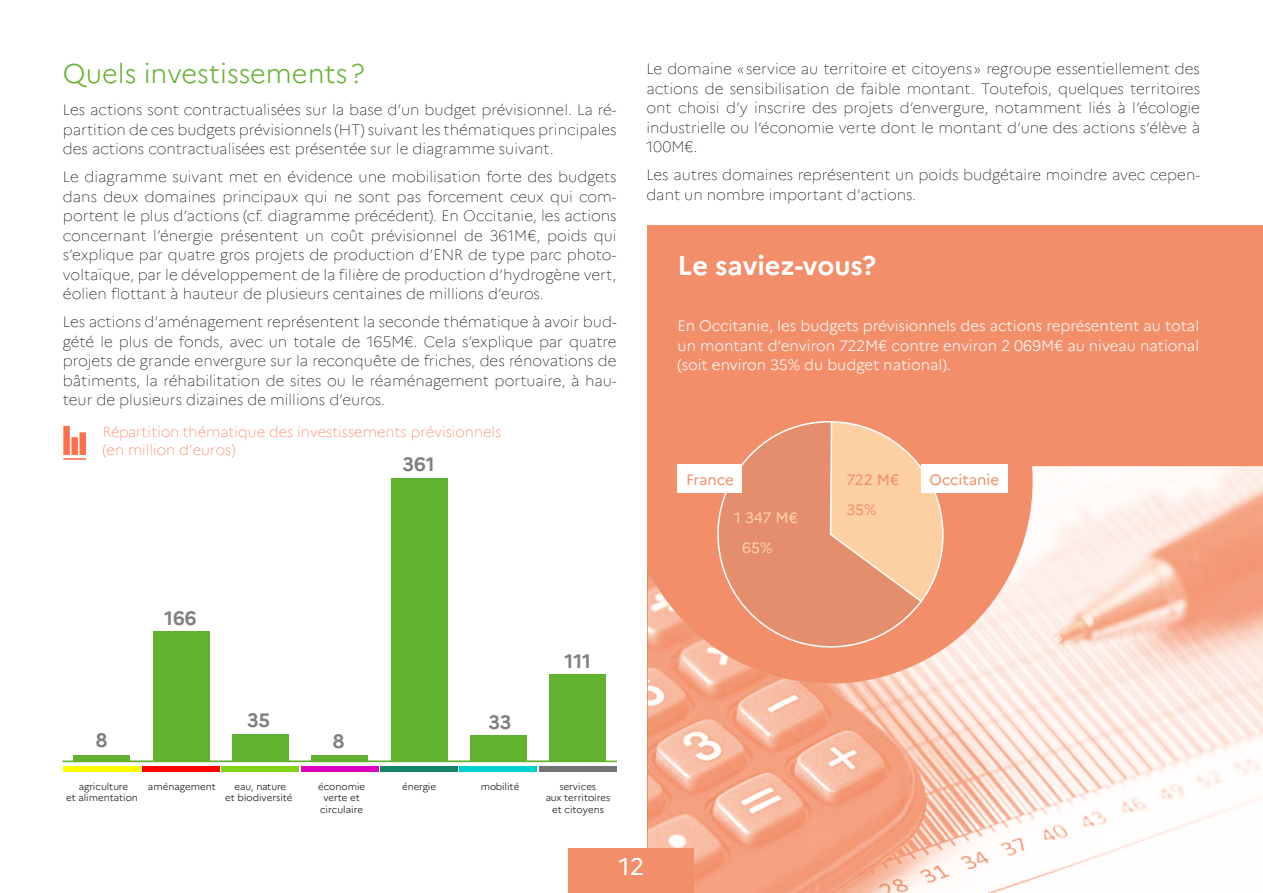
<style>
.page{position:relative;width:1263px;height:893px;background:#fff}
.page>*{position:absolute;margin:0;border:0;box-sizing:border-box;transform-origin:0 0}
.t1{font:300 27px "Marianne";color:#63b22f}
.t2{font:700 27px "Marianne";letter-spacing:-.005em;color:#fff}
.t3{font:24px "Marianne";color:#fff}
.t4{font:700 19.35px "Marianne";color:#808080}
.t5{font:100 15px/19.5px "Marianne";color:#000;text-align:justify}
.t6{font:300 15px/19.5px "Marianne";color:#fff;text-align:justify}
.t7{font:15px/30px "Marianne";color:#f28f6a}
.t8{font:15px/30px "Marianne";color:#fcd0a3}
.t9{font:100 14.55px/17.4px "Marianne";color:#ff6f4c}
.t10{font:300 9.75px/11.7px "Marianne";color:#000;text-align:center}
</style>
<div class="page">
<div style="left:648px;top:225px;width:615px;height:668px;background:#f28f6a"></div>
<svg style="left:648px;top:466px;width:615px;height:427px"></svg>
<div style="left:569px;top:848px;width:125px;height:45px;background:#f28f6a"></div>
<div style="left:549px;top:674px;width:57px;height:87px;background:#62b22f"></div>
<div style="left:470px;top:735px;width:57px;height:26px;background:#62b22f"></div>
<div style="left:391px;top:478px;width:56px;height:283px;background:#62b22f"></div>
<div style="left:311px;top:755px;width:57px;height:6px;background:#62b22f"></div>
<div style="left:232px;top:734px;width:57px;height:27px;background:#62b22f"></div>
<div style="left:153px;top:631px;width:56px;height:130px;background:#62b22f"></div>
<div style="left:73px;top:755px;width:57px;height:6px;background:#62b22f"></div>
<hr style="left:63px;top:761px;width:554px;height:1px;background:#62b22f">
<svg style="left:63px;top:426px;width:23px;height:34px"></svg>
<div style="left:539px;top:765px;width:78px;height:6px;background:#737373"></div>
<div style="left:460px;top:765px;width:77px;height:6px;background:#00d3cd"></div>
<div style="left:380px;top:765px;width:78px;height:6px;background:#158466"></div>
<div style="left:301px;top:765px;width:78px;height:6px;background:#dc00c3"></div>
<div style="left:222px;top:765px;width:77px;height:6px;background:#81d41a"></div>
<div style="left:142px;top:765px;width:78px;height:6px;background:#f00"></div>
<div style="left:63px;top:765px;width:77px;height:6px;background:#ff0"></div>
<svg style="left:923px;top:464px;width:20px;height:140px"></svg>
<svg style="left:703px;top:421px;width:220px;height:241px"></svg>
<div style="left:678px;top:465px;width:64px;height:28px;background:#fff"></div>
<div style="left:921px;top:465px;width:87px;height:28px;background:#fff"></div>
<h1 class="t1" style="left:63px;top:57px;width:303px">Quels investissements?</h1>
<p class="t5" style="left:63px;top:100px;width:555px">Les actions sont contractualisées sur la base d’un budget prévisionnel. La ré&shy;partition de ces budgets prévisionnels (HT) suivant les thématiques principales des actions contractualisées est présentée sur le diagramme suivant.</p>
<p class="t5" style="left:63px;top:167px;width:555px">Le diagramme suivant met en évidence une mobilisation forte des budgets dans deux domaines principaux qui ne sont pas forcement ceux qui com&shy;portent le plus d’actions (cf. diagramme précédent). En Occitanie, les actions concernant l’énergie présentent un coût prévisionnel de 361M€, poids qui s’explique par quatre gros projets de production d’ENR de type parc photo&shy;voltaïque, par le développement de la filière de production d’hydrogène vert, éolien flottant à hauteur de plusieurs centaines de millions d’euros.</p>
<p class="t5" style="left:63px;top:312px;width:555px">Les actions d’aménagement représentent la seconde thématique à avoir bud&shy;gété le plus de fonds, avec un totale de 165M€. Cela s’explique par quatre projets de grande envergure sur la reconquête de friches, des rénovations de bâtiments, la réhabilitation de sites ou le réaménagement portuaire, à hau&shy;teur de plusieurs dizaines de millions d’euros.</p>
<p class="t9" style="left:103px;top:423px;width:400px">Répartition thématique des investissements prévisionnels (en million d’euros)</p>
<p class="t4" style="left:402px;top:453px;width:34px">361</p>
<p class="t4" style="left:96px;top:728px;width:13px">8</p>
<p class="t4" style="left:164px;top:606px;width:34px">166</p>
<p class="t4" style="left:247px;top:709px;width:25px">35</p>
<p class="t4" style="left:333px;top:729px;width:13px">8</p>
<p class="t4" style="left:488px;top:710px;width:25px">33</p>
<p class="t4" style="left:564px;top:649px;width:28px">111</p>
<p class="t10" style="left:66px;top:780px;width:73px">agriculture<br>et alimentation</p>
<p class="t10" style="left:148px;top:780px;width:69px">aménagement</p>
<p class="t10" style="left:225px;top:780px;width:69px">eau, nature<br>et biodiversité</p>
<p class="t10" style="left:318px;top:780px;width:49px">économie verte et circulaire</p>
<p class="t10" style="left:402px;top:780px;width:35px">énergie</p>
<p class="t10" style="left:481px;top:780px;width:40px">mobilité</p>
<p class="t10" style="left:546px;top:780px;width:66px">services<br>aux territoires et citoyens</p>
<p class="t5" style="left:646px;top:59px;width:555px">Le domaine « service au territoire et citoyens » regroupe essentiellement des actions de sensibilisation de faible montant. Toutefois, quelques territoires ont choisi d’y inscrire des projets d’envergure, notamment liés à l’écologie industrielle ou l’économie verte dont le montant d’une des actions s’élève à 100M€.</p>
<p class="t5" style="left:646px;top:165px;width:555px">Les autres domaines représentent un poids budgétaire moindre avec cepen&shy;dant un nombre important d’actions.</p>
<h1 class="t2" style="left:678px;top:249px;width:200px">Le saviez-vous?</h1>
<p class="t6" style="left:678px;top:316px;width:523px">En Occitanie, les budgets prévisionnels des actions représentent au total un montant d’environ 722M€ contre environ 2 069M€ au niveau national (soit environ 35% du budget national).</p>
<p class="t7" style="left:686px;top:464px;width:49px">France</p>
<p class="t7" style="left:929px;top:464px;width:71px">Occitanie</p>
<p class="t8" style="left:742px;top:503px;width:57px;text-indent:-8px">1 347 M€<br>65%</p>
<p class="t7" style="left:846px;top:464px;width:54px">722 M€<br>35%</p>
<h2 class="t3" style="left:619px;top:852px;width:27px">12</h2>
</div>
